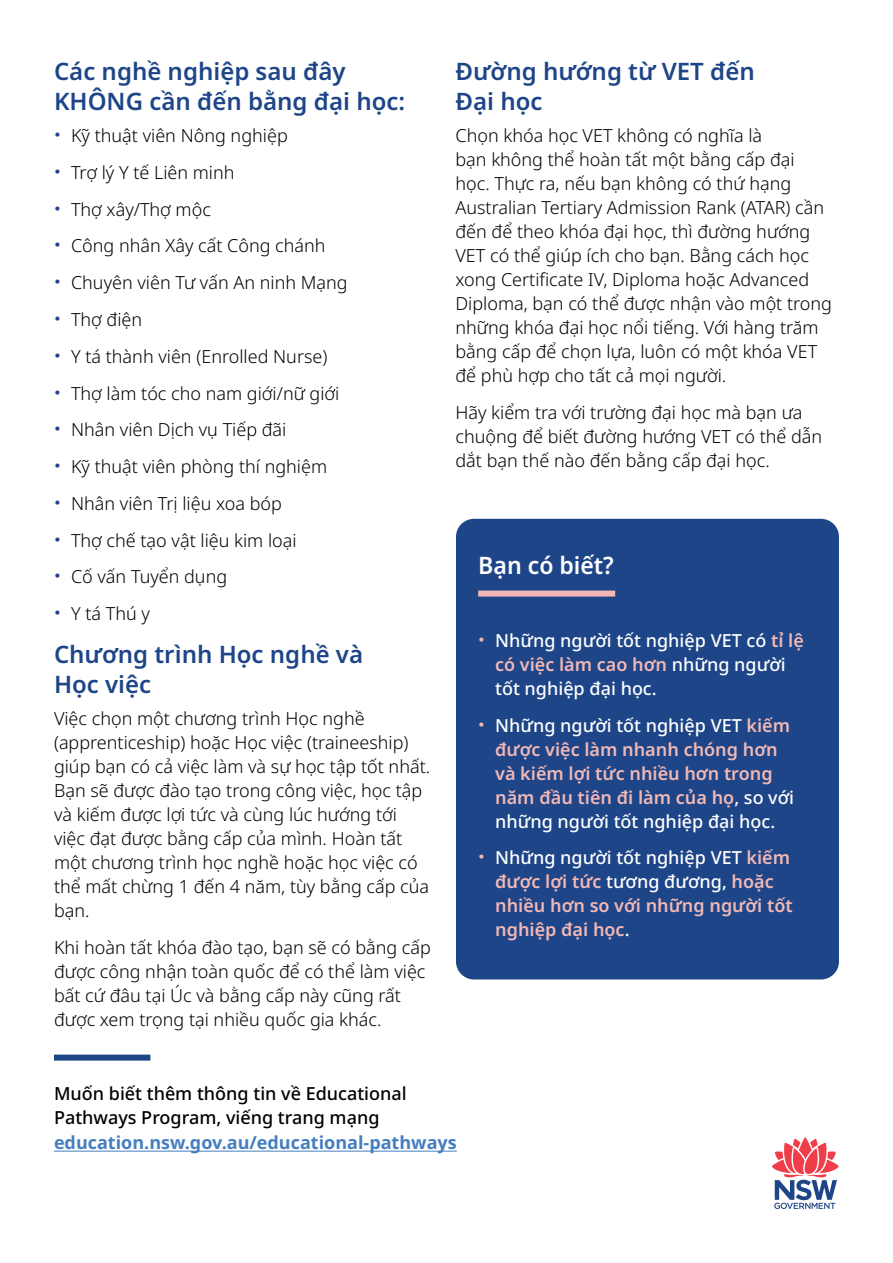
<style>
.page{position:relative;width:893px;height:1263px;background:#fff}
.page>*{position:absolute;margin:0;border:0;box-sizing:border-box;transform-origin:0 0}
.Head{font:600 24px/30px "Noto Sans";color:#1d4588}
.Head_White{font:600 24px "Noto Sans";color:#fff;scale:.96 1}
.Text{font:300 18px/24px "Noto Sans";color:#000}
.t1{font:600 18px/24px "Noto Sans";color:#f2b8b5}
.Hyperlink{font:500 18px/24.8px "Noto Sans";color:#000}
.t2{font:500 18px/24px "Noto Sans";color:#fff}
.s1{font-family:"Montserrat";font-weight:700;font-size:21px;color:#25408f}
.s2{font-family:"Montserrat";font-weight:700;font-size:21px;color:#f2b8b5}
.s3{font-weight:600;color:#f2b8b5}
.s4{font-family:"Montserrat";font-weight:700;font-size:21px}
.s5{font-weight:500;color:#fff}
.s6{font-weight:700;color:#457ec0}
</style>
<div class="page">
<svg style="left:772px;top:1137px;width:66px;height:72px"></svg>
<hr style="left:54px;top:1151px;width:403px;height:1px;background:#457ec0">
<div style="left:54px;top:1054px;width:96px;height:6px;background:#1d4588"></div>
<div style="left:456px;top:519px;width:383px;height:460px;background:#1d4588;border-radius:18px"></div>
<div style="left:478px;top:591px;width:137px;height:6px;background:#f2b8b5"></div>
<p class="Head" style="left:54px;top:57px;width:353px">Các nghề nghiệp sau đây<br>KHÔNG cần đến bằng đại học:</p>
<p class="Text" style="left:54px;top:124px;width:235px"><span class="s1">∙</span> Kỹ thuật viên Nông nghiệp</p>
<p class="Text" style="left:54px;top:161px;width:182px"><span class="s1">∙</span> Trợ lý Y tế Liên minh</p>
<p class="Text" style="left:54px;top:198px;width:158px"><span class="s1">∙</span> Thợ xây/Thợ mộc</p>
<p class="Text" style="left:54px;top:234px;width:273px"><span class="s1">∙</span> Công nhân Xây cất Công chánh</p>
<p class="Text" style="left:54px;top:271px;width:295px"><span class="s1">∙</span> Chuyên viên Tư vấn An ninh Mạng</p>
<p class="Text" style="left:54px;top:308px;width:90px"><span class="s1">∙</span> Thợ điện</p>
<p class="Text" style="left:54px;top:345px;width:275px"><span class="s1">∙</span> Y tá thành viên (Enrolled Nurse)</p>
<p class="Text" style="left:54px;top:381px;width:287px"><span class="s1">∙</span> Thợ làm tóc cho nam giới/nữ giới</p>
<p class="Text" style="left:54px;top:418px;width:234px"><span class="s1">∙</span> Nhân viên Dịch vụ Tiếp đãi</p>
<p class="Text" style="left:54px;top:455px;width:275px"><span class="s1">∙</span> Kỹ thuật viên phòng thí nghiệm</p>
<p class="Text" style="left:54px;top:492px;width:230px"><span class="s1">∙</span> Nhân viên Trị liệu xoa bóp</p>
<p class="Text" style="left:54px;top:528px;width:244px"><span class="s1">∙</span> Thợ chế tạo vật liệu kim loại</p>
<p class="Text" style="left:54px;top:565px;width:175px"><span class="s1">∙</span> Cố vấn Tuyển dụng</p>
<p class="Text" style="left:54px;top:602px;width:97px"><span class="s1">∙</span> Y tá Thú y</p>
<p class="Head" style="left:54px;top:640px;width:311px">Chương trình Học nghề và<br>Học việc</p>
<p class="Text" style="left:54px;top:707px;width:378px">Việc chọn một chương trình Học nghề (apprenticeship) hoặc Học việc (traineeship) giúp bạn có cả việc làm và sự học tập tốt nhất.<br>Bạn sẽ được đào tạo trong công việc, học tập và kiếm được lợi tức và cùng lúc hướng tới việc đạt được bằng cấp của mình. Hoàn tất một chương trình học nghề hoặc học việc có thể mất chừng 1 đến 4 năm, tùy bằng cấp của bạn.</p>
<p class="Text" style="left:54px;top:936px;width:378px">Khi hoàn tất khóa đào tạo, bạn sẽ có bằng cấp được công nhận toàn quốc để có thể làm việc bất cứ đâu tại Úc và bằng cấp này cũng rất được xem trọng tại nhiều quốc gia khác.</p>
<p class="Head" style="left:455px;top:57px;width:301px">Đường hướng từ VET đến<br>Đại học</p>
<p class="Text" style="left:455px;top:124px;width:378px">Chọn khóa học VET không có nghĩa là<br>bạn không thể hoàn tất một bằng cấp đại học. Thực ra, nếu bạn không có thứ hạng Australian Tertiary Admission Rank (ATAR) cần đến để theo khóa đại học, thì đường hướng VET có thể giúp ích cho bạn. Bằng cách học xong Certificate IV, Diploma hoặc Advanced Diploma, bạn có thể được nhận vào một trong những khóa đại học nổi tiếng. Với hàng trăm bằng cấp để chọn lựa, luôn có một khóa VET để phù hợp cho tất cả mọi người.</p>
<p class="Text" style="left:455px;top:401px;width:368px">Hãy kiểm tra với trường đại học mà bạn ưa chuộng để biết đường hướng VET có thể dẫn dắt bạn thế nào đến bằng cấp đại học.</p>
<p class="Head_White" style="left:478px;top:548px;width:143px">Bạn có biết?</p>
<p class="t2" style="left:495px;top:629px;width:310px;text-indent:-17px"><span class="s2">∙</span> Những người tốt nghiệp VET có <span class="s3">tỉ lệ có việc làm cao hơn</span> những người tốt nghiệp đại học.</p>
<p class="t1" style="left:495px;top:713px;width:300px;text-indent:-17px"><span class="s4">∙</span> <span class="s5">Những người tốt nghiệp VET</span> kiếm được việc làm nhanh chóng hơn và kiếm lợi tức nhiều hơn trong năm đầu tiên đi làm của họ<span class="s5">, so với những người tốt nghiệp đại học.</span></p>
<p class="t1" style="left:495px;top:846px;width:299px;text-indent:-17px"><span class="s4">∙</span> <span class="s5">Những người tốt nghiệp VET</span> kiếm được lợi tức <span class="s5">tương đương,</span> hoặc nhiều hơn so với những người tốt nghiệp đại học<span class="s5">.</span></p>
<p class="Hyperlink" style="left:54px;top:1081px;width:404px">Muốn biết thêm thông tin về Educational<br>Pathways Program, viếng trang mạng <span class="s6">education.nsw.gov.au/educational-pathways</span></p>
</div>
